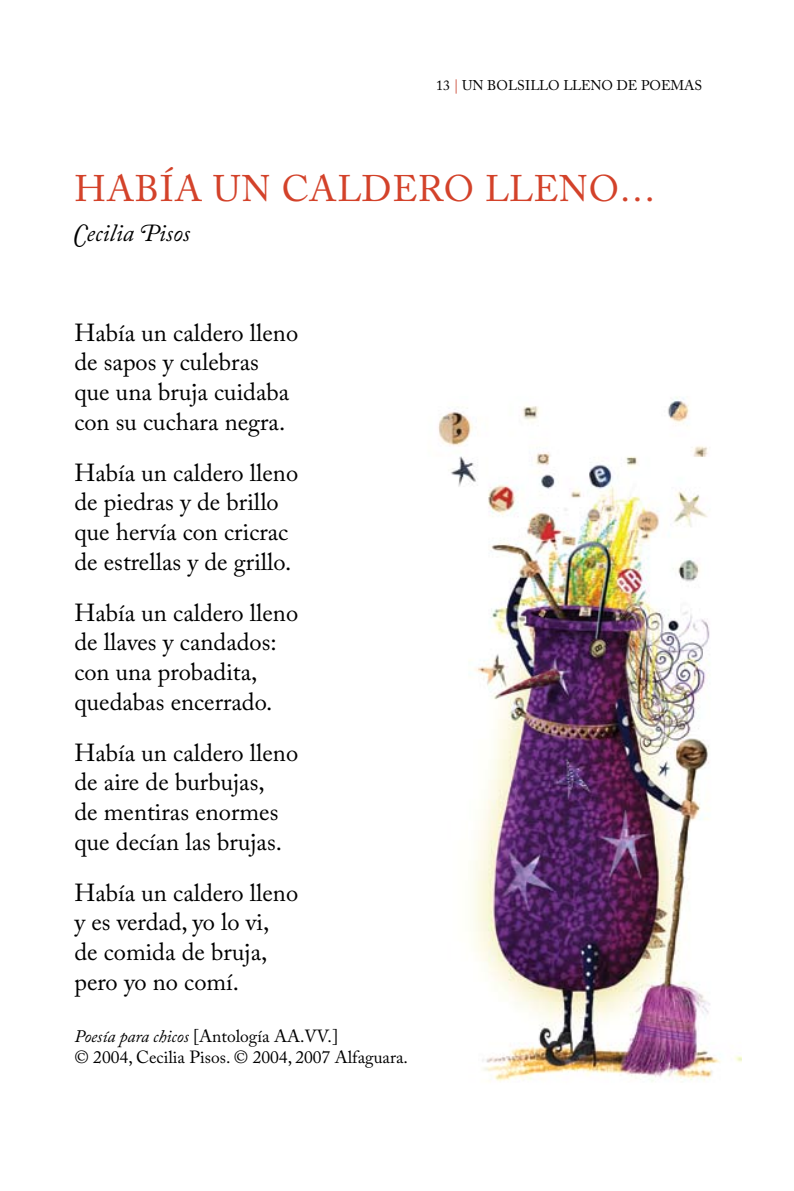
<style>
.page{position:relative;width:794px;height:1191px;background:#fff}
.page>*{position:absolute;margin:0;border:0;box-sizing:border-box;transform-origin:0 0}
.t1{font:36.75px "Adobe Caslon Pro";letter-spacing:.025em;color:#d3422a}
.t2{font:24.5px/29.8px "Adobe Caslon Pro";color:#000}
.t3{font:italic 24.5px "Adobe Caslon Pro";color:#000}
.t4{font:17.5px/21px "Adobe Caslon Pro";color:#000}
.t5{font:14px "Adobe Caslon Pro";color:#000}
.s1{color:#c63c27}
.s2{font-style:italic}
</style>
<div class="page">
<img style="left:438px;top:397px;width:304px;height:685px">
<p class="t5" style="left:436px;top:77px;width:268px">13 <span class="s1">|</span> UN BOLSILLO LLENO DE POEMAS</p>
<h1 class="t1" style="left:74px;top:166px;width:583px">HABÍA UN CALDERO LLENO…</h1>
<p class="t3" style="left:73px;top:218px;width:119px">Cecilia Pisos</p>
<p class="t2" style="left:74px;top:317px;width:225px">Había un caldero lleno de sapos y culebras que una bruja cuidaba con su cuchara negra.</p>
<p class="t2" style="left:74px;top:457px;width:225px">Había un caldero lleno de piedras y de brillo que hervía con cricrac de estrellas y de grillo.</p>
<p class="t2" style="left:74px;top:597px;width:225px">Había un caldero lleno de llaves y candados: con una probadita, quedabas encerrado.</p>
<p class="t2" style="left:74px;top:737px;width:225px">Había un caldero lleno de aire de burbujas,<br>de mentiras enormes que decían las brujas.</p>
<p class="t2" style="left:74px;top:877px;width:225px">Había un caldero lleno y es verdad, yo lo vi, de comida de bruja, pero yo no comí.</p>
<p class="t4" style="left:74px;top:1025px;width:335px"><span class="s2">Poesía para chicos</span> [Antología AA.VV.]<br>© 2004, Cecilia Pisos. © 2004, 2007 Alfaguara.</p>
</div>
